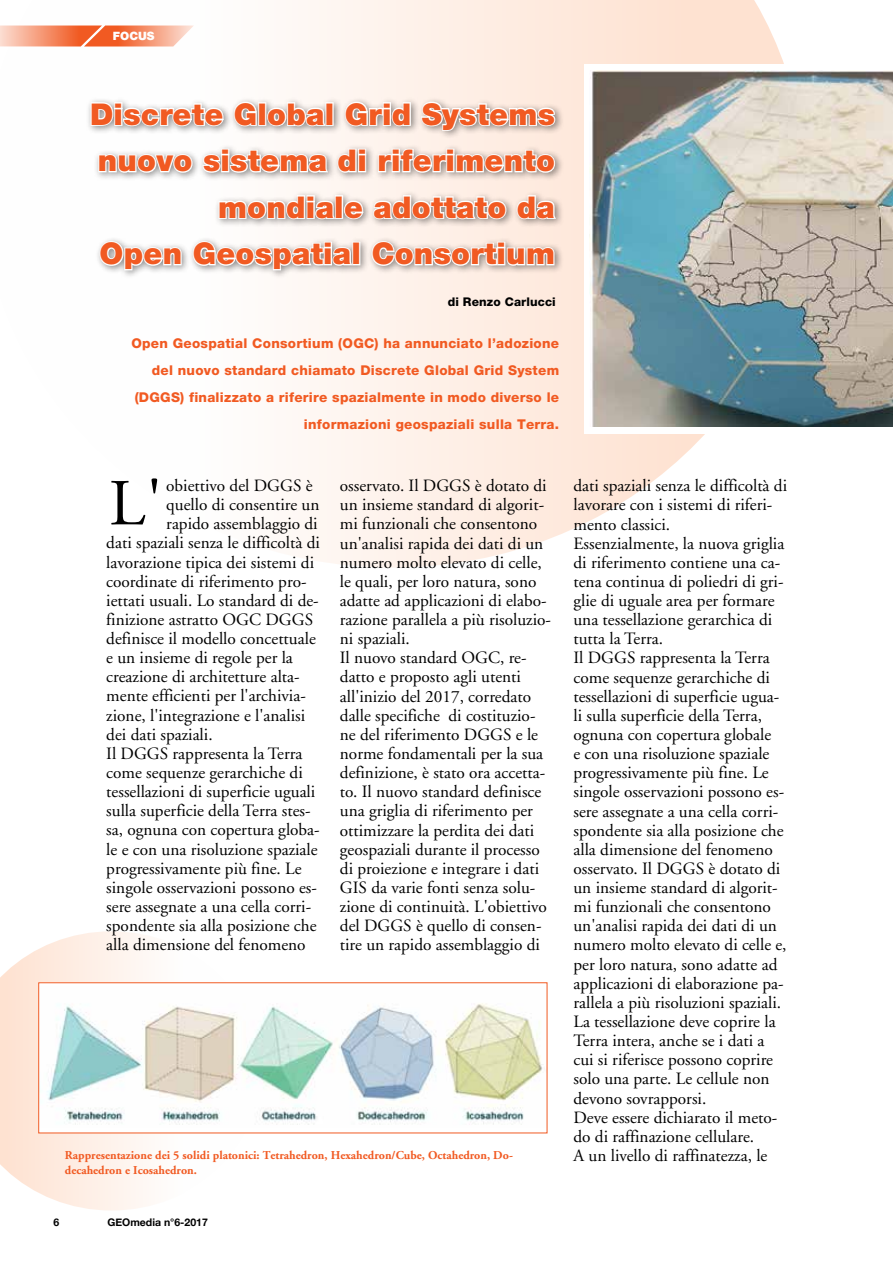
<style>
.page{position:relative;width:893px;height:1263px;background:#fff}
.page>*{position:absolute;margin:0;border:0;box-sizing:border-box;transform-origin:0 0}
.t1{font:65.55px "Adobe Garamond";color:#000}
.t2{font:900 30px/46.5px "Helvetica Neue";letter-spacing:.01em;color:#f15a22;text-align:right}
.t3{font:17.25px/19.2px "Adobe Garamond";color:#000}
.t4{font:800 13.5px/27px "Helvetica Neue";letter-spacing:.02em;color:#f15a22;text-align:right}
.t5{font:700 12px/15px "Adobe Garamond";color:#f15a22}
.t6{font:800 12px "Helvetica Neue";letter-spacing:.01em;color:#000}
.t7{font:900 11.55px "Helvetica Neue";color:#fff}
.t8{font:700 10.5px "Helvetica Neue";color:#000}
</style>
<div class="page">
<svg style="left:0;top:931px;width:261px;height:279px"></svg>
<svg style="left:0;top:0;width:784px;height:567px"></svg>
<div style="left:86px;top:97px;width:478px;height:182px;background:#000;opacity:.45"></div>
<svg style="left:89px;top:101px;width:136px;height:26px"></svg>
<svg style="left:233px;top:101px;width:25px;height:26px"></svg>
<div style="left:258px;top:102px;width:8px;height:24px;border:2px solid #fff"></div>
<svg style="left:266px;top:101px;width:62px;height:26px"></svg>
<div style="left:325px;top:102px;width:9px;height:24px;border:2px solid #fff"></div>
<svg style="left:344px;top:101px;width:68px;height:26px"></svg>
<svg style="left:420px;top:101px;width:136px;height:34px"></svg>
<svg style="left:97px;top:153px;width:97px;height:30px"></svg>
<svg style="left:201px;top:148px;width:129px;height:26px"></svg>
<svg style="left:336px;top:148px;width:31px;height:26px"></svg>
<svg style="left:377px;top:148px;width:179px;height:26px"></svg>
<svg style="left:217px;top:194px;width:120px;height:26px"></svg>
<div style="left:335px;top:195px;width:8px;height:24px;border:2px solid #fff"></div>
<svg style="left:343px;top:199px;width:22px;height:21px"></svg>
<svg style="left:372px;top:194px;width:136px;height:26px"></svg>
<svg style="left:515px;top:194px;width:43px;height:26px"></svg>
<svg style="left:98px;top:240px;width:85px;height:32px"></svg>
<svg style="left:192px;top:240px;width:163px;height:32px"></svg>
<div style="left:352px;top:242px;width:8px;height:23px;border:2px solid #fff"></div>
<svg style="left:370px;top:240px;width:186px;height:27px"></svg>
<div style="left:39px;top:983px;width:508px;height:150px;background:#fff"></div>
<img style="left:47px;top:1003px;width:496px;height:122px">
<div style="left:38px;top:982px;width:509px;height:151px;border:1px solid #f15a22"></div>
<div style="left:585px;top:64px;width:308px;height:370px;background:#fff"></div>
<img style="left:589px;top:70px;width:304px;height:357px">
<p class="t7" style="left:113px;top:29px;width:43px">FOCUS</p>
<h2 class="t2" style="left:90px;top:91px;width:466px">Discrete Global Grid Systems nuovo sistema di riferimento mondiale adottato da<br>Open Geospatial Consortium</h2>
<p class="t6" style="left:448px;top:294px;width:110px">di Renzo Carlucci</p>
<p class="t4" style="left:131px;top:329px;width:429px">Open Geospatial Consortium (OGC) ha annunciato l’adozione del nuovo standard chiamato Discrete Global Grid System (DGGS) finalizzato a riferire spazialmente in modo diverso le informazioni geospaziali sulla Terra.</p>
<h1 class="t1" style="left:109px;top:468px;width:54px">L'</h1>
<p class="t3" style="left:166px;top:476px;width:148px">obiettivo del DGGS è</p>
<p class="t3" style="left:166px;top:495px;width:155px">quello di consentire un</p>
<p class="t3" style="left:166px;top:515px;width:153px">rapido assemblaggio di</p>
<p class="t3" style="left:106px;top:534px;width:215px">dati spaziali senza le difficoltà di</p>
<p class="t3" style="left:106px;top:553px;width:209px">lavorazione tipica dei sistemi di</p>
<p class="t3" style="left:106px;top:572px;width:202px">coordinate di riferimento pro-</p>
<p class="t3" style="left:106px;top:591px;width:214px">iettati usuali. Lo standard di de-</p>
<p class="t3" style="left:106px;top:610px;width:208px">finizione astratto OGC DGGS</p>
<p class="t3" style="left:106px;top:629px;width:211px">definisce il modello concettuale</p>
<p class="t3" style="left:106px;top:649px;width:188px">e un insieme di regole per la</p>
<p class="t3" style="left:106px;top:668px;width:195px">creazione di architetture alta-</p>
<p class="t3" style="left:106px;top:687px;width:201px">mente efficienti per l'archivia-</p>
<p class="t3" style="left:106px;top:706px;width:200px">zione, l'integrazione e l'analisi</p>
<p class="t3" style="left:106px;top:725px;width:108px">dei dati spaziali.</p>
<p class="t3" style="left:106px;top:744px;width:198px">Il DGGS rappresenta la Terra</p>
<p class="t3" style="left:106px;top:763px;width:198px">come sequenze gerarchiche di</p>
<p class="t3" style="left:106px;top:782px;width:211px">tessellazioni di superficie uguali</p>
<p class="t3" style="left:106px;top:802px;width:206px">sulla superficie della Terra stes-</p>
<p class="t3" style="left:106px;top:821px;width:215px">sa, ognuna con copertura globa-</p>
<p class="t3" style="left:106px;top:840px;width:213px">le e con una risoluzione spaziale</p>
<p class="t3" style="left:106px;top:859px;width:197px">progressivamente più fine. Le</p>
<p class="t3" style="left:106px;top:878px;width:212px">singole osservazioni possono es-</p>
<p class="t3" style="left:106px;top:897px;width:206px">sere assegnate a una cella corri-</p>
<p class="t3" style="left:106px;top:916px;width:212px">spondente sia alla posizione che</p>
<p class="t3" style="left:106px;top:935px;width:201px">alla dimensione del fenomeno</p>
<p class="t3" style="left:340px;top:476px;width:213px">osservato. Il DGGS è dotato di un insieme standard di algorit&shy;mi funzionali che consentono un'analisi rapida dei dati di un numero molto elevato di celle, le quali, per loro natura, sono adatte ad applicazioni di elabo&shy;razione parallela a più risoluzio&shy;ni spaziali.<br>Il nuovo standard OGC, re&shy;datto e proposto agli utenti all'inizio del 2017, corredato dalle specifiche di costituzio&shy;ne del riferimento DGGS e le norme fondamentali per la sua definizione, è stato ora accetta&shy;to. Il nuovo standard definisce una griglia di riferimento per ottimizzare la perdita dei dati geospaziali durante il processo di proiezione e integrare i dati<br>GIS da varie fonti senza solu&shy;zione di continuità. L'obiettivo del DGGS è quello di consen&shy;tire un rapido assemblaggio di</p>
<p class="t3" style="left:573px;top:477px;width:215px">dati spaziali senza le difficoltà di lavorare con i sistemi di riferi&shy;mento classici.<br>Essenzialmente, la nuova griglia di riferimento contiene una ca&shy;tena continua di poliedri di gri&shy;glie di uguale area per formare una tessellazione gerarchica di tutta la Terra.<br>Il DGGS rappresenta la Terra come sequenze gerarchiche di tessellazioni di superficie ugua&shy;li sulla superficie della Terra, ognuna con copertura globale<br>e con una risoluzione spaziale progressivamente più fine. Le singole osservazioni possono es&shy;sere assegnate a una cella corri&shy;spondente sia alla posizione che alla dimensione del fenomeno osservato. Il DGGS è dotato di un insieme standard di algorit&shy;mi funzionali che consentono un'analisi rapida dei dati di un numero molto elevato di celle e, per loro natura, sono adatte ad applicazioni di elaborazione pa&shy;rallela a più risoluzioni spaziali.<br>La tessellazione deve coprire la<br>Terra intera, anche se i dati a cui si riferisce possono coprire solo una parte. Le cellule non devono sovrapporsi.<br>Deve essere dichiarato il meto&shy;do di raffinazione cellulare.<br>A un livello di raffinatezza, le</p>
<p class="t5" style="left:65px;top:1148px;width:449px">Rappresentazione dei 5 solidi platonici: Tetrahedron, Hexahedron/Cube, Octahedron, Do&shy;decahedron e Icosahedron.</p>
<p class="t8" style="left:53px;top:1214px;width:7px">6</p>
<p class="t8" style="left:107px;top:1214px;width:102px">GEOmedia n°6-2017</p>
</div>
